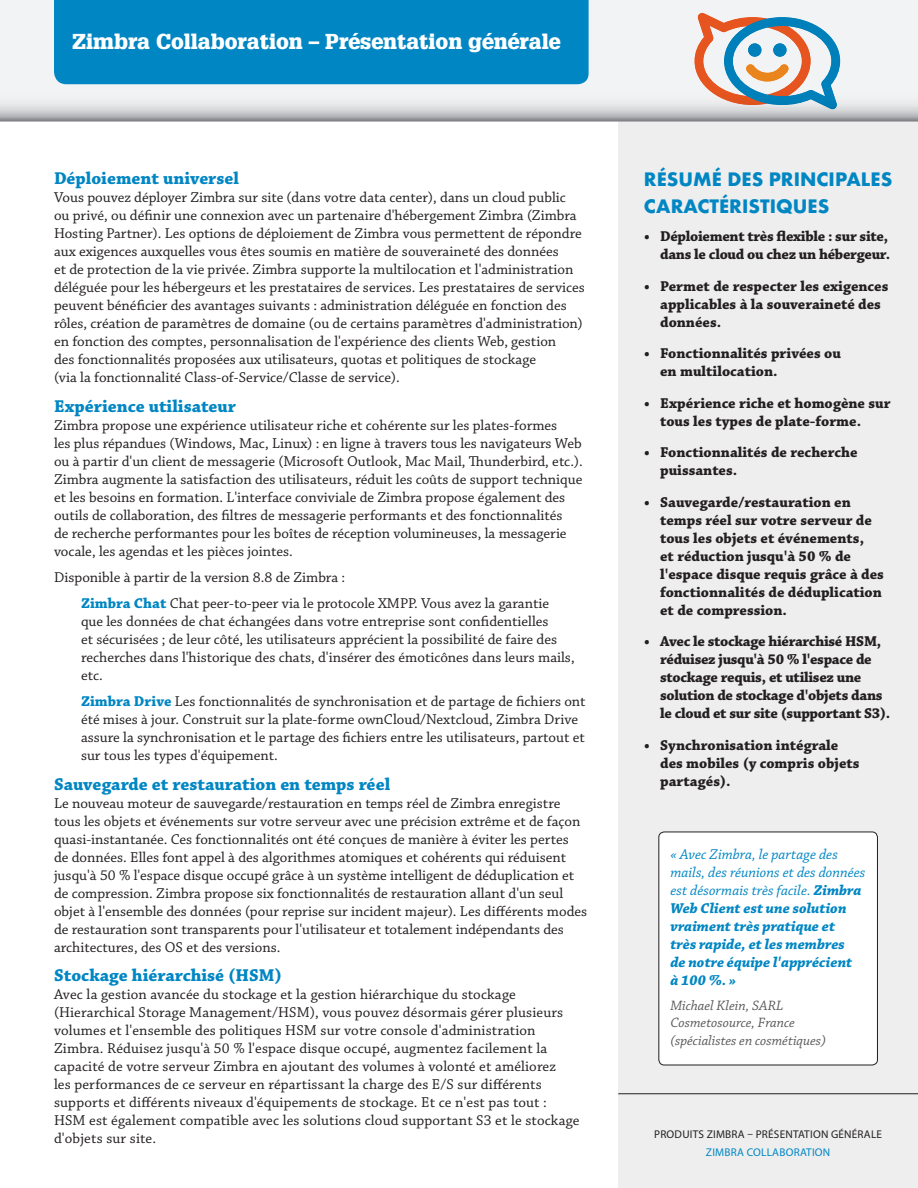
<style>
.page{position:relative;width:918px;height:1188px;background:#fff}
.page>*{position:absolute;margin:0;border:0;box-sizing:border-box;transform-origin:0 0}
.Subpage_Title{font:900 21px "Glypha 75";color:#fff}
.Subheading{font:700 18px "Chaparral Pro";color:#0086c3}
.Sidebar_Heading{font:700 18px/27px "Futura";color:#0086c3}
.Body_Copy{font:15px/18px "Chaparral Pro";color:#231f20}
.Bulleted_Description{font:700 15px/18px "Chaparral Pro";color:#231f20}
.Bulleted_Description-2{font:700 15px/18px "Chaparral Pro";letter-spacing:-.02em;color:#231f20;text-align:right}
.Sidebar_Quote{font:italic 700 15px/18px "Chaparral Pro";color:#0086c3}
.Sidebar_Attribution{font:italic 14.25px/17.1px "Chaparral Pro";color:#57585a}
.Document_Name{font:11.25px/18px "Myriad Pro";letter-spacing:.02em;color:#231f20;text-align:center}
.s1{font-weight:700;color:#0086c3}
.s2{font-weight:400}
.s3{color:#0086c3}
</style>
<div class="page">
<div style="left:618px;top:91px;width:300px;height:1097px;background:#eeeeef"></div>
<svg style="left:0;top:0;width:918px;height:122px"></svg>
<svg style="left:695px;top:13px;width:145px;height:96px"></svg>
<div style="left:54px;top:0;width:535px;height:84px;background:#0086c3"></div>
<hr style="left:618px;top:1093px;width:300px;height:1px;background:#231f20">
<div style="left:659px;top:832px;width:218px;height:233px;background:#fff;border-radius:5px"></div>
<div style="left:659px;top:832px;width:219px;height:233px;border:1px solid #231f20;border-radius:5px"></div>
<p class="Subpage_Title" style="left:72px;top:29px;width:490px">Zimbra Collaboration – Présentation générale</p>
<p class="Subheading" style="left:54px;top:168px;width:187px">Déploiement universel</p>
<p class="Body_Copy" style="left:54px;top:189px;width:532px">Vous pouvez déployer Zimbra sur site (dans votre data center), dans un cloud public ou privé, ou définir une connexion avec un partenaire d'hébergement Zimbra (Zimbra Hosting Partner). Les options de déploiement de Zimbra vous permettent de répondre aux exigences auxquelles vous êtes soumis en matière de souveraineté des données<br>et de protection de la vie privée. Zimbra supporte la multilocation et l'administration déléguée pour les hébergeurs et les prestataires de services. Les prestataires de services peuvent bénéficier des avantages suivants : administration déléguée en fonction des rôles, création de paramètres de domaine (ou de certains paramètres d'administration) en fonction des comptes, personnalisation de l'expérience des clients Web, gestion<br>des fonctionnalités proposées aux utilisateurs, quotas et politiques de stockage<br>(via la fonctionnalité Class-of-Service/Classe de service).</p>
<p class="Subheading" style="left:54px;top:395px;width:184px">Expérience utilisateur</p>
<p class="Body_Copy" style="left:54px;top:417px;width:530px">Zimbra propose une expérience utilisateur riche et cohérente sur les plates-formes<br>les plus répandues (Windows, Mac, Linux) : en ligne à travers tous les navigateurs Web ou à partir d'un client de messagerie (Microsoft Outlook, Mac Mail, Thunderbird, etc.).<br>Zimbra augmente la satisfaction des utilisateurs, réduit les coûts de support technique et les besoins en formation. L'interface conviviale de Zimbra propose également des outils de collaboration, des filtres de messagerie performants et des fonctionnalités<br>de recherche performantes pour les boîtes de réception volumineuses, la messagerie vocale, les agendas et les pièces jointes.</p>
<p class="Body_Copy" style="left:54px;top:569px;width:293px">Disponible à partir de la version 8.8 de Zimbra :</p>
<p class="Body_Copy" style="left:81px;top:595px;width:495px"><span class="s1">Zimbra Chat</span> Chat peer-to-peer via le protocole XMPP. Vous avez la garantie que les données de chat échangées dans votre entreprise sont confidentielles<br>et sécurisées ; de leur côté, les utilisateurs apprécient la possibilité de faire des recherches dans l'historique des chats, d'insérer des émoticônes dans leurs mails, etc.</p>
<p class="Body_Copy" style="left:81px;top:693px;width:506px"><span class="s1">Zimbra Drive</span> Les fonctionnalités de synchronisation et de partage de fichiers ont été mises à jour. Construit sur la plate-forme ownCloud/Nextcloud, Zimbra Drive assure la synchronisation et le partage des fichiers entre les utilisateurs, partout et sur tous les types d'équipement.</p>
<p class="Subheading" style="left:54px;top:773px;width:338px">Sauvegarde et restauration en temps réel</p>
<p class="Body_Copy" style="left:54px;top:795px;width:535px">Le nouveau moteur de sauvegarde/restauration en temps réel de Zimbra enregistre tous les objets et événements sur votre serveur avec une précision extrême et de façon quasi-instantanée. Ces fonctionnalités ont été conçues de manière à éviter les pertes<br>de données. Elles font appel à des algorithmes atomiques et cohérents qui réduisent jusqu'à 50 % l'espace disque occupé grâce à un système intelligent de déduplication et de compression. Zimbra propose six fonctionnalités de restauration allant d'un seul objet à l'ensemble des données (pour reprise sur incident majeur). Les différents modes de restauration sont transparents pour l'utilisateur et totalement indépendants des architectures, des OS et des versions.</p>
<p class="Subheading" style="left:54px;top:965px;width:230px">Stockage hiérarchisé (HSM)</p>
<p class="Body_Copy" style="left:54px;top:986px;width:527px">Avec la gestion avancée du stockage et la gestion hiérarchique du stockage (Hierarchical Storage Management/HSM), vous pouvez désormais gérer plusieurs volumes et l'ensemble des politiques HSM sur votre console d'administration Zimbra. Réduisez jusqu'à 50 % l'espace disque occupé, augmentez facilement la capacité de votre serveur Zimbra en ajoutant des volumes à volonté et améliorez<br>les performances de ce serveur en répartissant la charge des E/S sur différents supports et différents niveaux d'équipements de stockage. Et ce n'est pas tout :<br>HSM est également compatible avec les solutions cloud supportant S3 et le stockage d'objets sur site.</p>
<p class="Sidebar_Heading" style="left:644px;top:165px;width:250px">RÉSUMÉ DES PRINCIPALES<br>CARACTÉRISTIQUES</p>
<p class="Bulleted_Description-2" style="left:644px;top:228px;width:248px">• Déploiement très flexible : sur site, dans le cloud ou chez un hébergeur.</p>
<p class="Bulleted_Description" style="left:660px;top:278px;width:230px;text-indent:-16px">• Permet de respecter les exigences applicables à la souveraineté des données.</p>
<p class="Bulleted_Description" style="left:660px;top:345px;width:182px;text-indent:-16px">• Fonctionnalités privées ou en multilocation.</p>
<p class="Bulleted_Description" style="left:660px;top:395px;width:232px;text-indent:-16px">• Expérience riche et homogène sur tous les types de plate‑forme.</p>
<p class="Bulleted_Description" style="left:660px;top:444px;width:199px;text-indent:-16px">• Fonctionnalités de recherche puissantes.</p>
<p class="Bulleted_Description" style="left:660px;top:494px;width:225px;text-indent:-16px">• Sauvegarde/restauration en temps réel sur votre serveur de tous les objets et événements,<br>et réduction jusqu'à 50 % de l'espace disque requis grâce à des fonctionnalités de déduplication et de compression.</p>
<p class="Bulleted_Description-2" style="left:660px;top:633px;width:232px;text-align:left;text-indent:-16px">• Avec le stockage hiérarchisé HSM, réduisez jusqu'à 50 % l'espace de stockage requis, et utilisez une solution de stockage d'objets dans le cloud et sur site (supportant S3).</p>
<p class="Bulleted_Description" style="left:660px;top:737px;width:201px;text-indent:-16px">• Synchronisation intégrale des mobiles (y compris objets partagés).</p>
<p class="Sidebar_Quote" style="left:670px;top:846px;width:197px"><span class="s2">« Avec Zimbra, le partage des mails, des réunions et des données est désormais très facile.</span> Zimbra<br>Web Client est une solution vraiment très pratique et<br>très rapide, et les membres<br>de notre équipe l'apprécient<br>à 100 %. »</p>
<p class="Sidebar_Attribution" style="left:670px;top:998px;width:157px">Michael Klein, SARL<br>Cosmetosource, France (spécialistes en cosmétiques)</p>
<p class="Document_Name" style="left:654px;top:1125px;width:230px">PRODUITS ZIMBRA – PRÉSENTATION GÉNÉRALE<br><span class="s3">ZIMBRA COLLABORATION</span></p>
</div>
